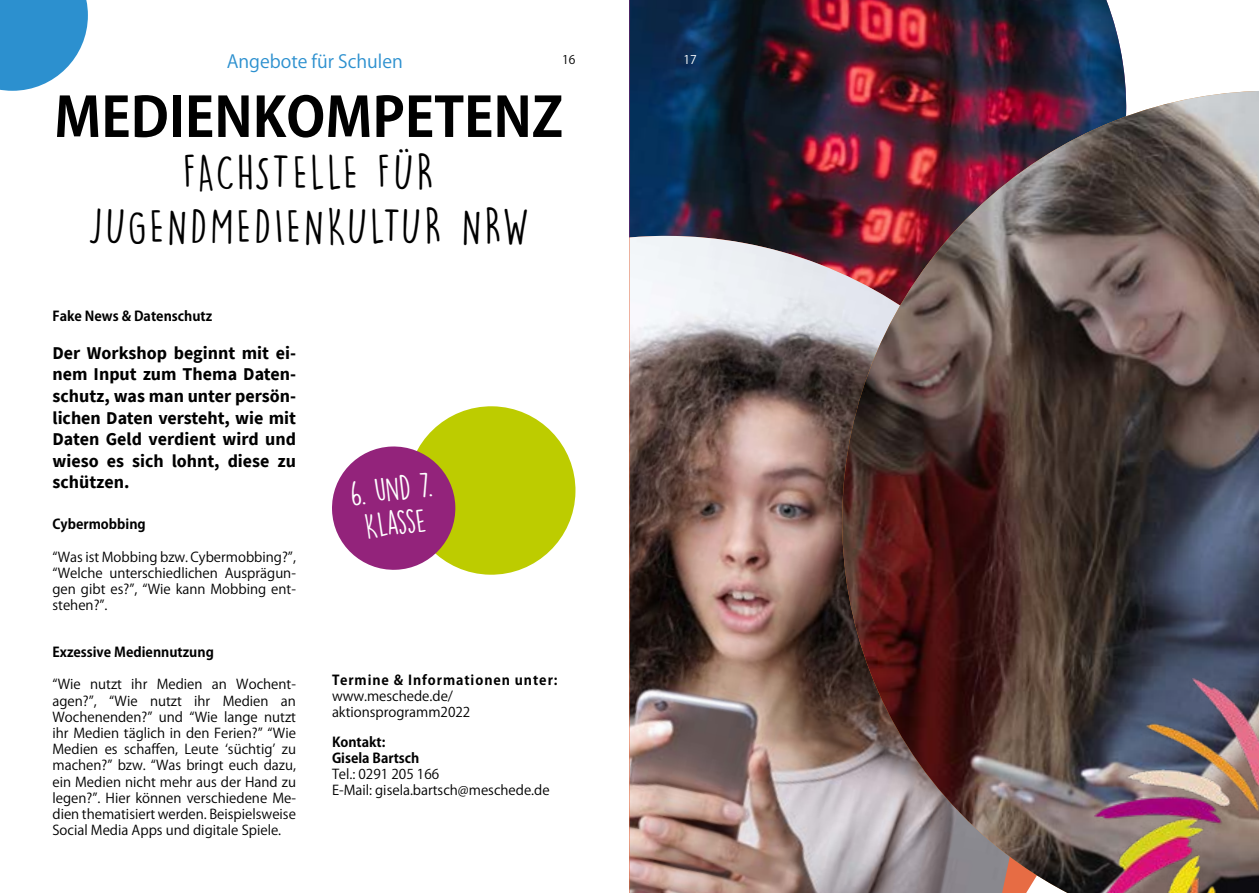
<style>
.page{position:relative;width:1259px;height:893px;background:#fff}
.page>*{position:absolute;margin:0;border:0;box-sizing:border-box;transform-origin:0 0}
.t1{font:700 54px "Koz Go Pro";color:#000}
.t2{font:45px/54px "DK Lemon Yellow Sun";letter-spacing:.07em;color:#000;text-align:center}
.t3{font:30px/34.5px "DK Lemon Yellow Sun";color:#fff;text-align:center}
.t4{font:700 18px/21.6px "Source Sans Pro";color:#000;text-align:justify}
.t5{font:18px "Koz Go Pro";color:#2c90cf}
.t6{font:13.5px/16.2px "Koz Go Pro";color:#000;text-align:justify}
.t7{font:700 13.5px/16.2px "Koz Go Pro";color:#000}
.t8{font:700 13.5px "Koz Go Pro";letter-spacing:.07em;color:#000}
.t9{font:12px "Koz Go Pro";color:#000}
.t10{font:12px "Koz Go Pro";color:#fff}
</style>
<div class="page">
<svg style="left:0;top:0;width:88px;height:91px;background:#4ca0d6"></svg>
<img style="left:629px;top:0;width:491px;height:190px">
<svg style="left:629px;top:190px;width:168px;height:46px;background:#1e2138"></svg>
<img style="left:629px;top:236px;width:168px;height:657px">
<img style="left:797px;top:44px;width:329px;height:47px">
<img style="left:797px;top:91px;width:462px;height:802px">
<svg style="left:332px;top:406px;width:244px;height:169px"></svg>
<img style="left:1095px;top:679px;width:164px;height:214px">
<h3 class="t5" style="left:227px;top:50px;width:178px">Angebote für Schulen</h3>
<p class="t9" style="left:562px;top:51px;width:15px">16</p>
<p class="t10" style="left:683px;top:51px;width:15px">17</p>
<h1 class="t1" style="left:54px;top:82px;width:510px">MEDIENKOMPETENZ</h1>
<h2 class="t2" style="left:88px;top:145px;width:443px">FACHSTELLE FÜR<br>JUGENDMEDIENKULTUR NRW</h2>
<p class="t7" style="left:52px;top:309px;width:161px">Fake News &amp; Datenschutz</p>
<h3 class="t4" style="left:52px;top:342px;width:245px">Der Workshop beginnt mit ei&shy;nem Input zum Thema Daten&shy;schutz, was man unter persön&shy;lichen Daten versteht, wie mit Daten Geld verdient wird und wieso es sich lohnt, diese zu schützen.</h3>
<p class="t7" style="left:52px;top:517px;width:95px">Cybermobbing</p>
<p class="t6" style="left:52px;top:549px;width:245px">“Was ist Mobbing bzw. Cybermobbing?”, “Welche unterschiedlichen Ausprägun&shy;gen gibt es?”, “Wie kann Mobbing ent&shy;stehen?”.</p>
<p class="t7" style="left:52px;top:645px;width:163px">Exzessive Mediennutzung</p>
<p class="t6" style="left:52px;top:677px;width:245px">“Wie nutzt ihr Medien an Wochent&shy;agen?”, “Wie nutzt ihr Medien an Wochenenden?” und “Wie lange nutzt ihr Medien täglich in den Ferien?” “Wie Medien es schaffen, Leute ‘süchtig’ zu machen?” bzw. “Was bringt euch dazu, ein Medien nicht mehr aus der Hand zu legen?”. Hier können verschiedene Me&shy;dien thematisiert werden. Beispielsweise Social Media Apps und digitale Spiele.</p>
<h3 class="t3" style="left:348px;top:476px;width:84px;rotate:-7deg">6. und 7.<br>Klasse</h3>
<p class="t8" style="left:332px;top:671px;width:227px">Termine &amp; Informationen unter:</p>
<p class="t6" style="left:332px;top:688px;width:140px">www.meschede.de/ aktionsprogramm2022</p>
<p class="t7" style="left:332px;top:735px;width:89px">Kontakt:<br>Gisela Bartsch</p>
<p class="t6" style="left:332px;top:766px;width:219px">Tel.: 0291 205 166<br>E-Mail: gisela.bartsch@meschede.de</p>
</div>
